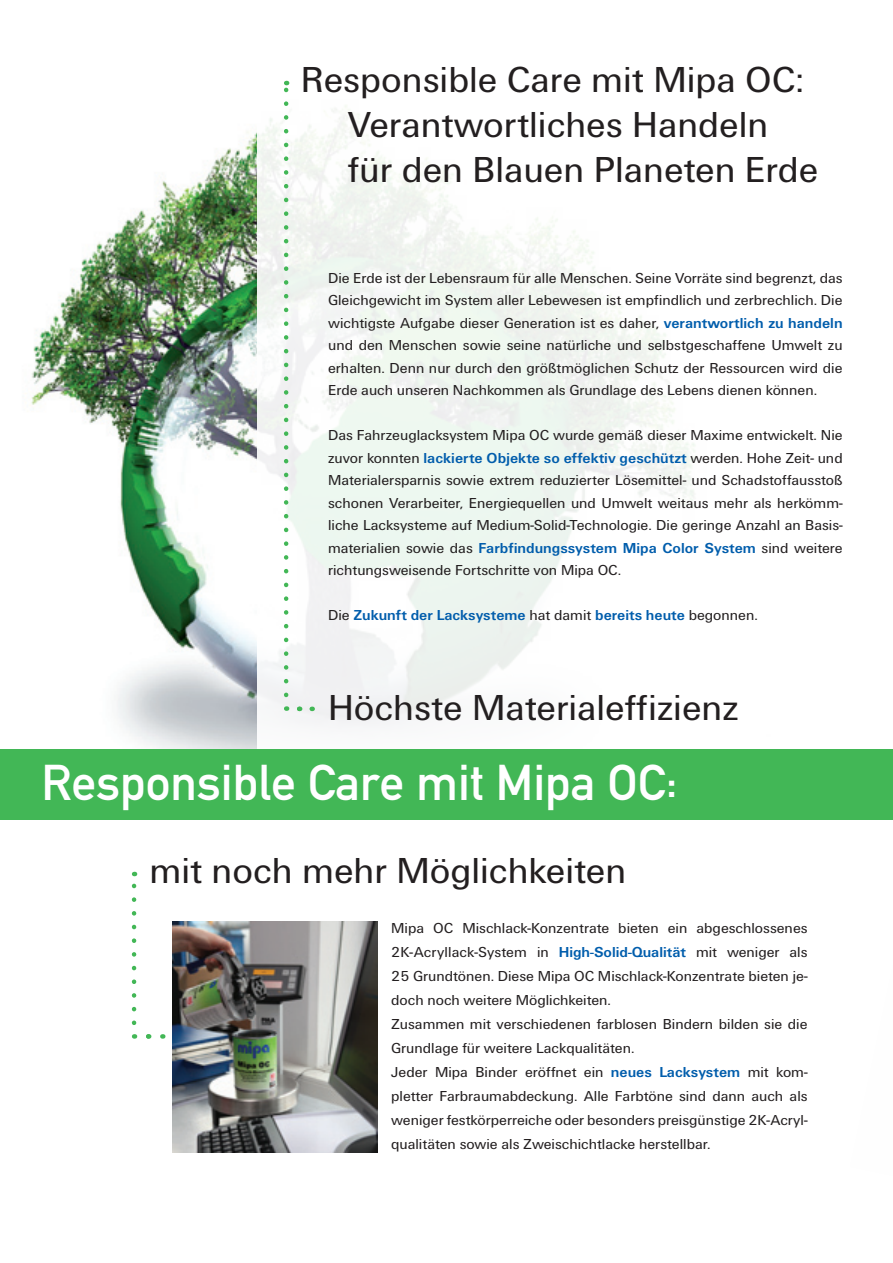
<style>
.page{position:relative;width:893px;height:1263px;background:#fff}
.page>*{position:absolute;margin:0;border:0;box-sizing:border-box;transform-origin:0 0}
.t1{font:49.5px "DIN Mittelschrift";color:#fff}
.t2{font:37.5px/45px "Unitus T";color:#231f20}
.t3{font:15px/22.5px "Unitus T";color:#231f20;text-align:justify}
.t4{font:700 15px "Unitus T";color:#015dac}
.s1{font-weight:700;color:#015dac}
.s2{font-weight:400;color:#231f20}
</style>
<div class="page">
<img style="left:31px;top:131px;width:226px;height:618px">
<div style="left:257px;top:0;width:636px;height:749px;background:linear-gradient(to right,#f3f7f3,#fff)"></div>
<svg style="left:284px;top:81px;width:4px;height:614px"></svg>
<svg style="left:299px;top:707px;width:6px;height:4px"></svg>
<div style="left:0;top:749px;width:893px;height:71px;background:#42b756"></div>
<svg style="left:132px;top:872px;width:4px;height:151px"></svg>
<svg style="left:148px;top:1034px;width:4px;height:5px"></svg>
<img style="left:173px;top:921px;width:204px;height:231px">
<h2 class="t2" style="left:348px;top:57px;width:472px;text-indent:-47px">Responsible Care mit Mipa OC:<br>Verantwortliches Handeln für den Blauen Planeten Erde</h2>
<p class="t3" style="left:328px;top:266px;width:516px">Die Erde ist der Lebensraum für alle Menschen. Seine Vorräte sind begrenzt, das Gleichgewicht im System aller Lebewesen ist empfindlich und zerbrechlich. Die wichtigste Aufgabe dieser Generation ist es daher, <span class="s1">verantwortlich zu handeln </span>und den Menschen sowie seine natürliche und selbstgeschaffene Umwelt zu erhalten. Denn nur durch den größtmöglichen Schutz der Ressourcen wird die Erde auch unseren Nachkommen als Grundlage des Lebens dienen können.</p>
<p class="t3" style="left:328px;top:424px;width:516px">Das Fahrzeuglacksystem Mipa OC wurde gemäß dieser Maxime entwickelt. Nie zuvor konnten <span class="s1">lackierte Objekte so effektiv geschützt</span> werden. Hohe Zeit- und Materialersparnis sowie extrem reduzierter Lösemittel- und Schadstoffausstoß schonen Verarbeiter, Energiequellen und Umwelt weitaus mehr als herkömm&shy;liche Lacksysteme auf Medium-Solid-Technologie. Die geringe Anzahl an Basis&shy;materialien sowie das <span class="s1">Farbfindungssystem Mipa Color System</span> sind weitere richtungsweisende Fortschritte von Mipa OC.</p>
<p class="t4" style="left:328px;top:607px;width:431px"><span class="s2">Die</span> Zukunft der Lacksysteme <span class="s2">hat damit</span> bereits heute <span class="s2">begonnen.</span></p>
<h2 class="t2" style="left:328px;top:684px;width:412px">Höchste Materialeffizienz</h2>
<h1 class="t1" style="left:41px;top:754px;width:638px">Responsible Care mit Mipa OC:</h1>
<h2 class="t2" style="left:150px;top:848px;width:478px">mit noch mehr Möglichkeiten</h2>
<p class="t3" style="left:391px;top:916px;width:418px;line-height:24px;text-align:left">Mipa OC Mischlack-Konzentrate bieten ein abgeschlossenes 2K-Acryllack-System in <span class="s1">High-Solid-Qualität</span> mit weniger als 25 Grundtönen. Diese Mipa OC Mischlack-Konzentrate bieten je&shy;doch noch weitere Möglichkeiten.<br>Zusammen mit verschiedenen farblosen Bindern bilden sie die Grundlage für weitere Lackqualitäten.<br>Jeder Mipa Binder eröffnet ein <span class="s1">neues Lacksystem</span> mit kom&shy;pletter Farbraumabdeckung. Alle Farbtöne sind dann auch als weniger festkörperreiche oder besonders preisgünstige 2K-Acryl&shy;qualitäten sowie als Zweischichtlacke herstellbar.</p>
</div>
